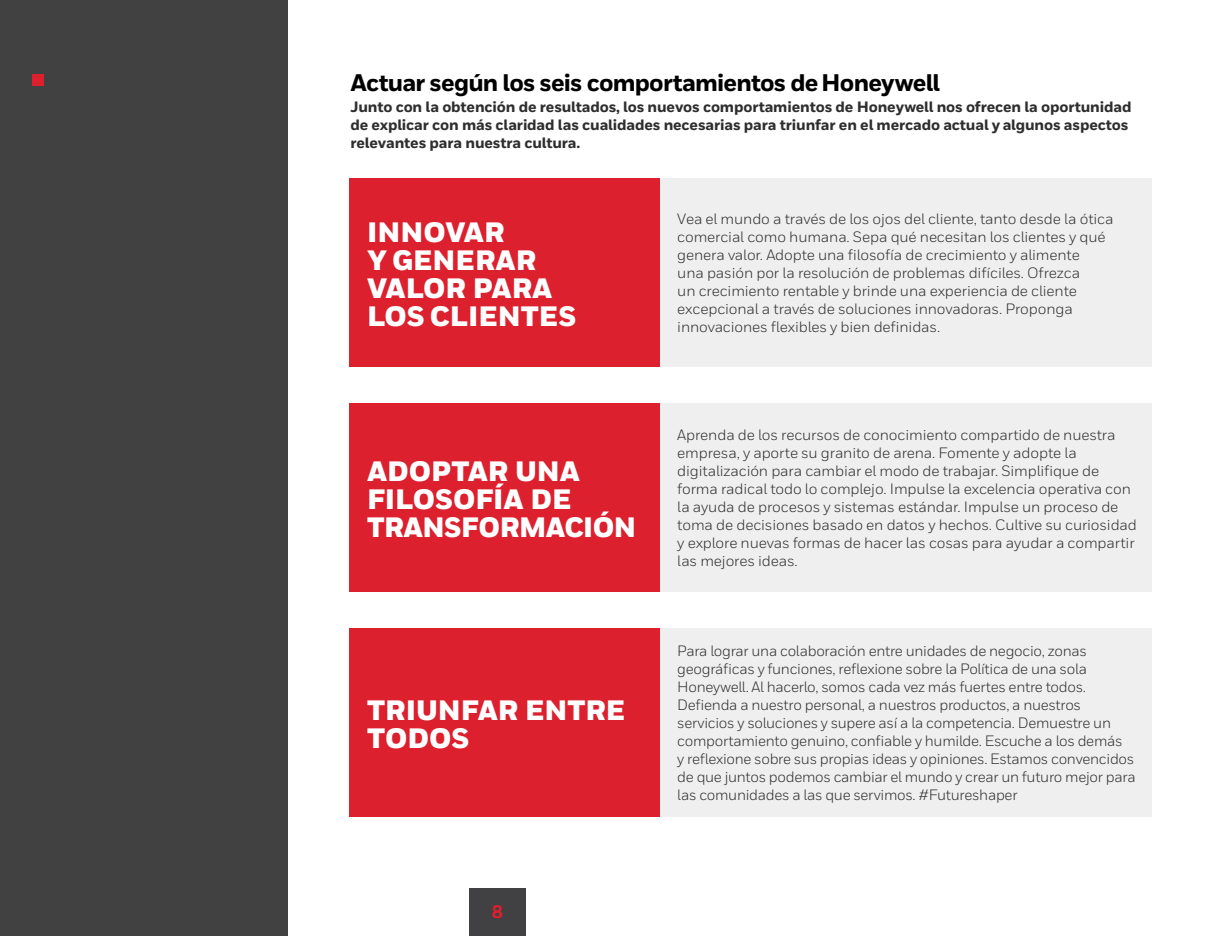
<style>
.page{position:relative;width:1224px;height:936px;background:#fff}
.page>*{position:absolute;margin:0;border:0;box-sizing:border-box;transform-origin:0 0}
.t1{font:900 28px/28px "Honeywell Sans";color:#fff}
.t2{font:800 24px "Honeywell Sans";letter-spacing:-.035em;color:#000}
.t3{font:800 18px "Honeywell Sans";color:#dc202e}
.t4{font:15px/18px "Honeywell Sans";letter-spacing:-.01em;color:#2e2e2f}
.t5{font:800 15px/18px "Honeywell Sans";letter-spacing:-.01em;color:#2e2e2f}
</style>
<div class="page">
<div style="left:659px;top:178px;width:493px;height:189px;background:#efeff0"></div>
<div style="left:349px;top:178px;width:310px;height:189px;background:#dc202e"></div>
<div style="left:659px;top:403px;width:493px;height:189px;background:#efeff0"></div>
<div style="left:349px;top:403px;width:310px;height:189px;background:#dc202e"></div>
<div style="left:659px;top:628px;width:493px;height:189px;background:#efeff0"></div>
<div style="left:349px;top:628px;width:310px;height:189px;background:#dc202e"></div>
<div style="left:0;top:0;width:288px;height:936px;background:#424142"></div>
<div style="left:32px;top:74px;width:12px;height:11px;background:#dc202e"></div>
<div style="left:469px;top:889px;width:57px;height:47px;background:#414042"></div>
<h2 class="t2" style="left:350px;top:68px;width:591px">Actuar según los seis comportamientos de Honeywell</h2>
<p class="t5" style="left:350px;top:98px;width:783px">Junto con la obtención de resultados, los nuevos comportamientos de Honeywell nos ofrecen la oportunidad de explicar con más claridad las cualidades necesarias para triunfar en el mercado actual y algunos aspectos relevantes para nuestra cultura.</p>
<h1 class="t1" style="left:367px;top:219px;width:211px">INNOVAR<br>Y GENERAR<br>VALOR PARA<br>LOS CLIENTES</h1>
<h1 class="t1" style="left:367px;top:458px;width:271px">ADOPTAR UNA<br>FILOSOFÍA DE<br>TRANSFORMACIÓN</h1>
<h1 class="t1" style="left:367px;top:697px;width:260px">TRIUNFAR ENTRE<br>TODOS</h1>
<p class="t3" style="left:492px;top:901px;width:13px">8</p>
<p class="t4" style="left:677px;top:210px;width:438px">Vea el mundo a través de los ojos del cliente, tanto desde la ótica comercial como humana. Sepa qué necesitan los clientes y qué genera valor. Adopte una filosofía de crecimiento y alimente<br>una pasión por la resolución de problemas difíciles. Ofrezca<br>un crecimiento rentable y brinde una experiencia de cliente excepcional a través de soluciones innovadoras. Proponga innovaciones flexibles y bien definidas.</p>
<p class="t4" style="left:677px;top:426px;width:461px">Aprenda de los recursos de conocimiento compartido de nuestra empresa, y aporte su granito de arena. Fomente y adopte la digitalización para cambiar el modo de trabajar. Simplifique de forma radical todo lo complejo. Impulse la excelencia operativa con la ayuda de procesos y sistemas estándar. Impulse un proceso de toma de decisiones basado en datos y hechos. Cultive su curiosidad y explore nuevas formas de hacer las cosas para ayudar a compartir las mejores ideas.</p>
<p class="t4" style="left:677px;top:642px;width:460px">Para lograr una colaboración entre unidades de negocio, zonas geográficas y funciones, reflexione sobre la Política de una sola Honeywell. Al hacerlo, somos cada vez más fuertes entre todos.<br>Defienda a nuestro personal, a nuestros productos, a nuestros servicios y soluciones y supere así a la competencia. Demuestre un comportamiento genuino, confiable y humilde. Escuche a los demás<br>y reflexione sobre sus propias ideas y opiniones. Estamos convencidos de que juntos podemos cambiar el mundo y crear un futuro mejor para las comunidades a las que servimos. #Futureshaper</p>
</div>
